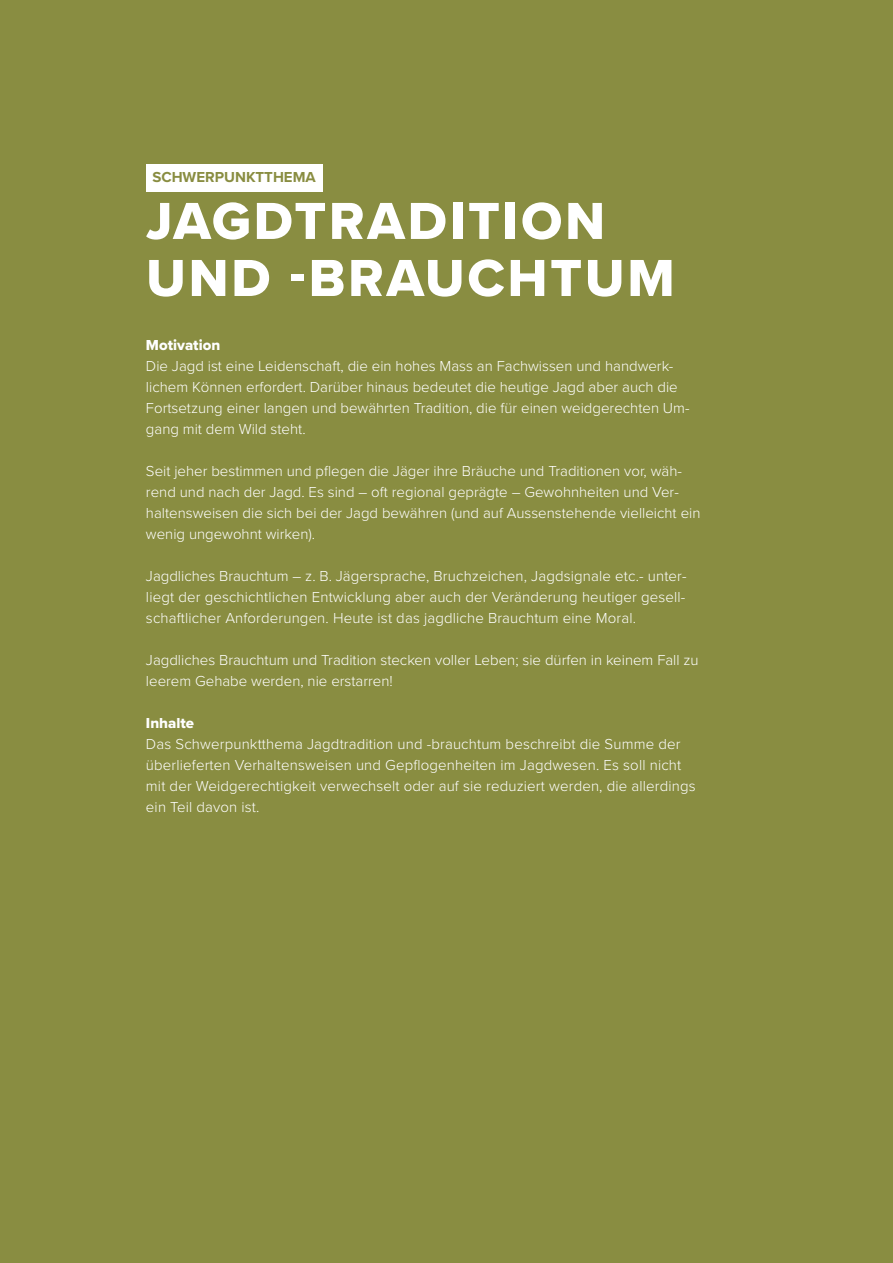
<style>
.page{position:relative;width:893px;height:1263px;background:#898d41}
.page>*{position:absolute;margin:0;border:0;box-sizing:border-box;transform-origin:0 0}
.t1{font:54px/57px "Proxima Nova Extrabld";letter-spacing:.05em;color:#fff}
.t2{font:300 15px/21px "Proxima Nova";color:#fff}
.t3{font:15px "Proxima Nova Extrabld";color:#fff}
.t4{font:700 15px "Proxima Nova";color:#898d41}
</style>
<div class="page">
<div style="left:146px;top:164px;width:176px;height:27px;background:#fff"></div>
<p class="t4" style="left:152px;top:166px;width:165px">SCHWERPUNKTTHEMA</p>
<h1 class="t1" style="left:146px;top:192px;width:530px">JAGDTRADITION<br>UND -BRAUCHTUM</h1>
<p class="t3" style="left:146px;top:334px;width:76px">Motivation</p>
<p class="t2" style="left:146px;top:355px;width:545px">Die Jagd ist eine Leidenschaft, die ein hohes Mass an Fachwissen und handwerk&shy;lichem Können erfordert. Darüber hinaus bedeutet die heutige Jagd aber auch die Fortsetzung einer langen und bewährten Tradition, die für einen weidgerechten Um&shy;gang mit dem Wild steht.</p>
<p class="t2" style="left:146px;top:460px;width:556px">Seit jeher bestimmen und pflegen die Jäger ihre Bräuche und Traditionen vor, wäh&shy;rend und nach der Jagd. Es sind – oft regional geprägte – Gewohnheiten und Ver&shy;haltensweisen die sich bei der Jagd bewähren (und auf Aussenstehende vielleicht ein wenig ungewohnt wirken).</p>
<p class="t2" style="left:146px;top:565px;width:542px;text-align:justify">Jagdliches Brauchtum – z. B. Jägersprache, Bruchzeichen, Jagdsignale etc.- unter&shy;liegt der geschichtlichen Entwicklung aber auch der Veränderung heutiger gesell&shy;schaftlicher Anforderungen. Heute ist das jagdliche Brauchtum eine Moral.</p>
<p class="t2" style="left:146px;top:649px;width:554px">Jagdliches Brauchtum und Tradition stecken voller Leben; sie dürfen in keinem Fall zu leerem Gehabe werden, nie erstarren!</p>
<p class="t3" style="left:146px;top:712px;width:50px">Inhalte</p>
<p class="t2" style="left:146px;top:733px;width:551px">Das Schwerpunktthema Jagdtradition und -brauchtum beschreibt die Summe der überlieferten Verhaltensweisen und Gepflogenheiten im Jagdwesen. Es soll nicht mit der Weidgerechtigkeit verwechselt oder auf sie reduziert werden, die allerdings ein Teil davon ist.</p>
</div>
